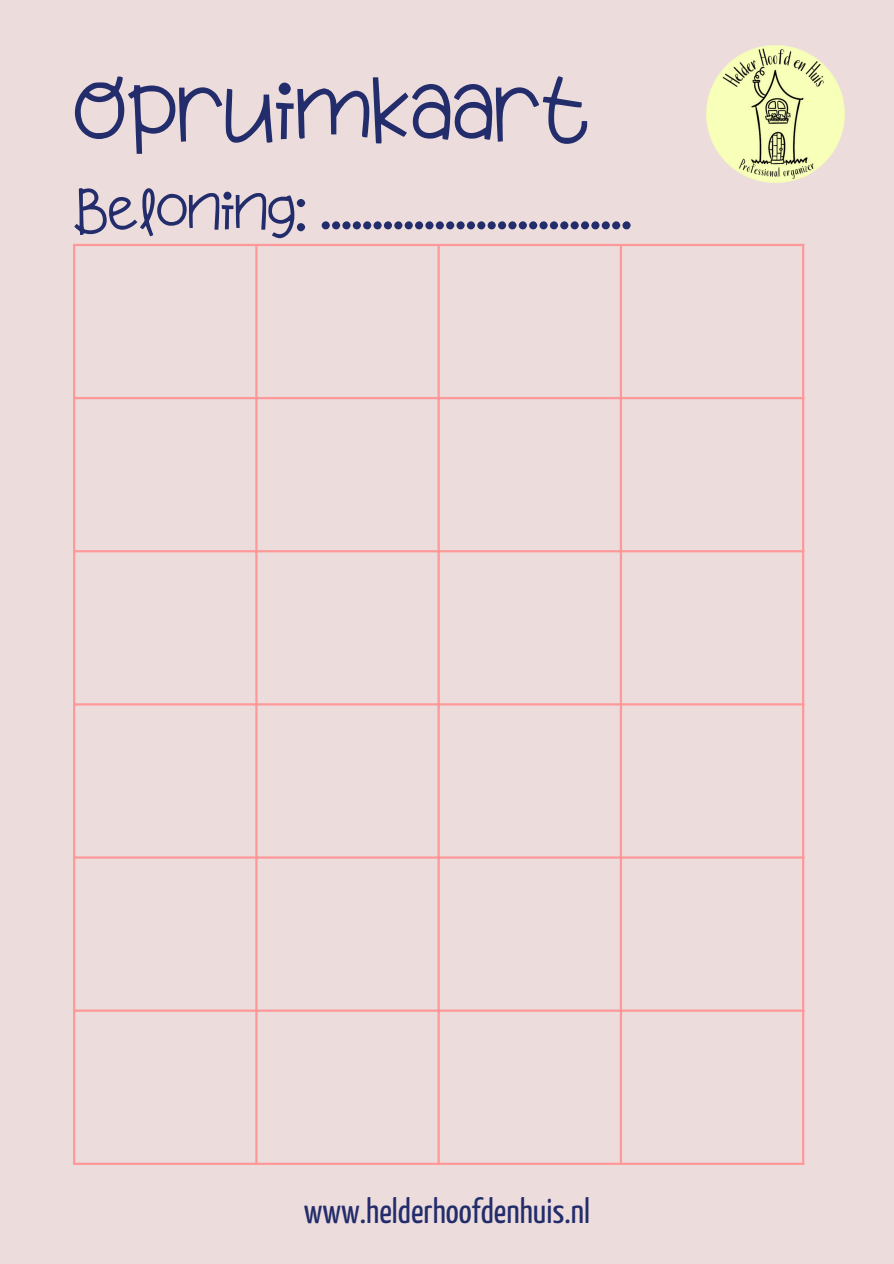
<style>
.page{position:relative;width:894px;height:1264px;background:#fff}
.page>*{position:absolute;margin:0;border:0;box-sizing:border-box;transform-origin:0 0}
.t1{font:85.5px "Apple Juice";color:#242d6b}
.t2{font:57px "Apple Juice";color:#242d6b}
.t3{font:34.65px "Yanone Kaffeesatz";color:#242d6b}
</style>
<div class="page">
<div style="left:0;top:0;width:893px;height:1263px;background:#ecdcdc"></div>
<img style="left:706px;top:45px;width:139px;height:138px">
<hr style="left:73px;top:246px;width:2px;height:916px;background:#f99">
<hr style="left:255px;top:246px;width:2px;height:916px;background:#f99">
<hr style="left:437px;top:246px;width:2px;height:916px;background:#f99">
<hr style="left:619px;top:246px;width:3px;height:916px;background:#f99">
<hr style="left:801px;top:246px;width:3px;height:916px;background:#f99">
<hr style="left:73px;top:244px;width:731px;height:2px;background:#f99">
<hr style="left:73px;top:397px;width:731px;height:2px;background:#f99">
<hr style="left:73px;top:550px;width:731px;height:2px;background:#f99">
<hr style="left:73px;top:703px;width:731px;height:2px;background:#f99">
<hr style="left:73px;top:856px;width:731px;height:2px;background:#f99">
<hr style="left:73px;top:1009px;width:731px;height:2px;background:#f99">
<hr style="left:73px;top:1162px;width:731px;height:2px;background:#f99">
<h1 class="t1" style="left:73px;top:63px;width:517px">Opruimkaart</h1>
<h1 class="t2" style="left:73px;top:178px;width:560px">Beloning: ..............................</h1>
<p class="t3" style="left:303px;top:1197px;width:288px">www.helderhoofdenhuis.nl</p>
</div>
